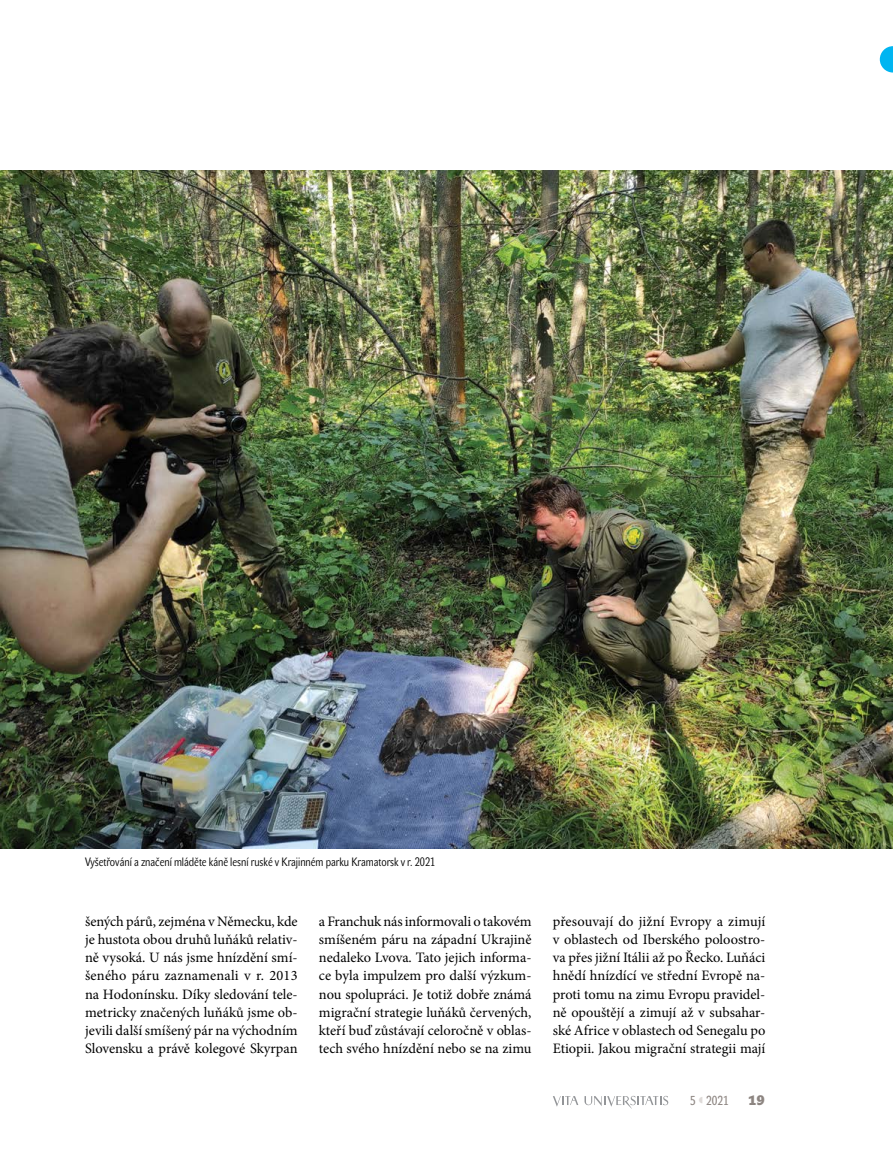
<style>
.page{position:relative;width:893px;height:1149px;background:#fff}
.page>*{position:absolute;margin:0;border:0;box-sizing:border-box;transform-origin:0 0}
.Normální{font:14.4px/18.1px "Minion Pro";color:#000;text-align:justify}
.t1{font:700 13.5px "John Sans Heavy Pro";color:#8d8581}
.t2{font:12.9px "John Sans Cond Text Pro";color:#8d8581}
.popisek{font:12px "John Sans Cond Lite Pro";color:#000}
</style>
<div class="page">
<svg style="left:553px;top:1096px;width:25px;height:10px"></svg>
<svg style="left:584px;top:1095px;width:84px;height:13px"></svg>
<svg style="left:880px;top:46px;width:13px;height:26px"></svg>
<img style="left:0;top:170px;width:893px;height:678px">
<p class="popisek" style="left:85px;top:854px;width:352px">Vyšetřování a značení mláděte káně lesní ruské v Krajinném parku Kramatorsk v r. 2021</p>
<p class="Normální" style="left:85px;top:912px;width:214px">šených párů, zejména v Německu, kde je hustota obou druhů luňáků relativ&shy;ně vysoká. U nás jsme hnízdění smí&shy;šeného páru zaznamenali v r. 2013 na Hodonínsku. Díky sledování tele&shy;metricky značených luňáků jsme ob&shy;jevili další smíšený pár na východním Slovensku a právě kolegové Skyrpan</p>
<p class="Normální" style="left:319px;top:912px;width:214px">a Franchuk nás informovali o takovém smíšeném páru na západní Ukrajině nedaleko Lvova. Tato jejich informa&shy;ce byla impulzem pro další výzkum&shy;nou spolupráci. Je totiž dobře známá migrační strategie luňáků červených, kteří buď zůstávají celoročně v oblas&shy;tech svého hnízdění nebo se na zimu</p>
<p class="Normální" style="left:553px;top:912px;width:214px">přesouvají do jižní Evropy a zimují v oblastech od Iberského poloostro&shy;va přes jižní Itálii až po Řecko. Luňáci hnědí hnízdící ve střední Evropě na&shy;proti tomu na zimu Evropu pravidel&shy;ně opouštějí a zimují až v subsahar&shy;ské Africe v oblastech od Senegalu po Etiopii. Jakou migrační strategii mají</p>
<p class="t2" style="left:690px;top:1092px;width:7px">5</p>
<p class="t1" style="left:748px;top:1092px;width:18px">19</p>
<p class="t2" style="left:706px;top:1092px;width:24px">2021</p>
</div>
